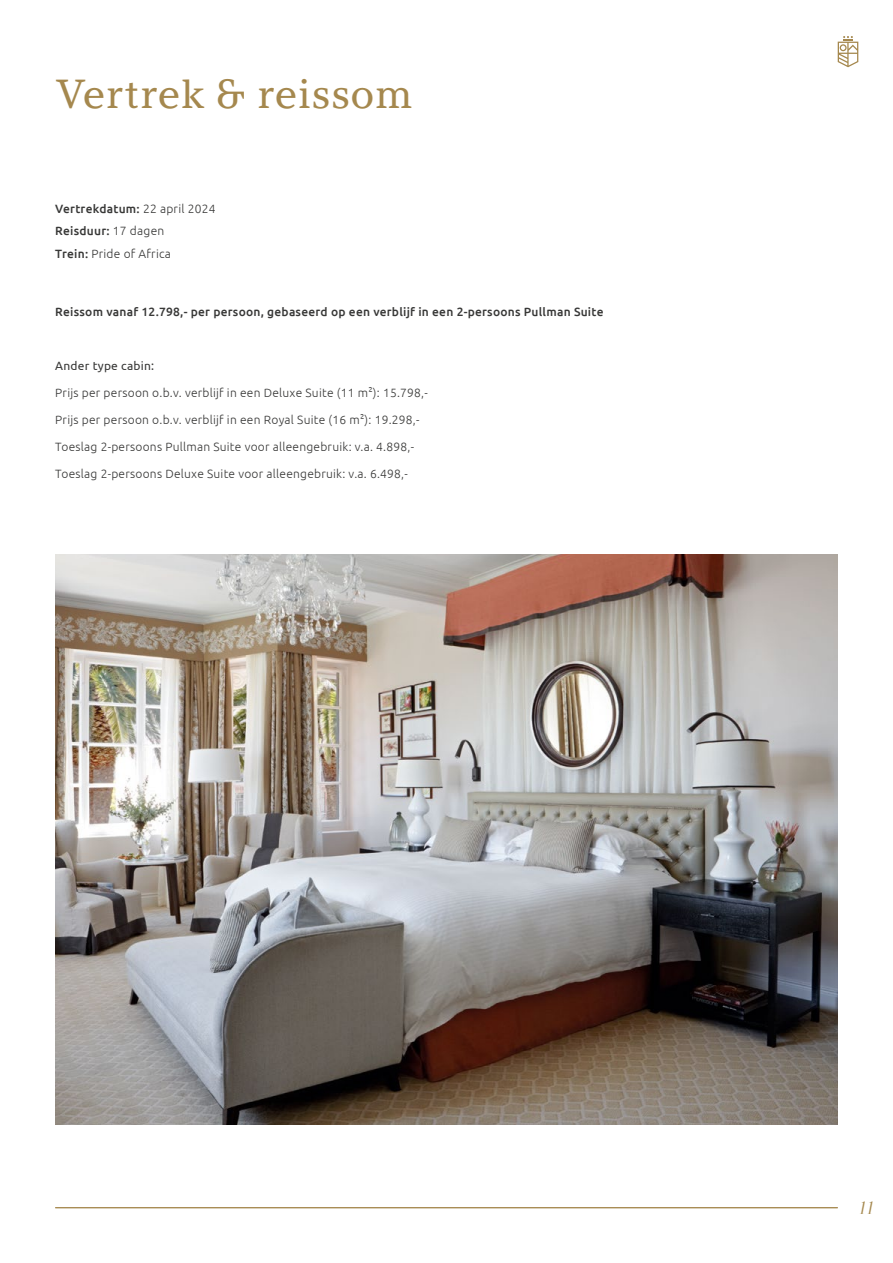
<style>
.page{position:relative;width:893px;height:1263px;background:#fff}
.page>*{position:absolute;margin:0;border:0;box-sizing:border-box;transform-origin:0 0}
.t1{font:40.5px "Argesta Text";color:#a5884e}
.t2{font:italic 18px "Argesta Hairline";color:#a5884e}
.t3{font:300 12px/22.5px "Ubuntu";letter-spacing:.02em;color:#383837}
.t4{font:500 12px "Ubuntu";letter-spacing:.02em;color:#383837}
.t5{font:12px "Ubuntu";letter-spacing:.02em;color:#383837}
.s1{font-weight:500}
</style>
<div class="page">
<svg style="left:838px;top:36px;width:20px;height:31px"></svg>
<hr style="left:55px;top:1207px;width:783px;height:1px;background:#a5884e">
<img style="left:55px;top:555px;width:783px;height:569px">
<h1 class="t1" style="left:55px;top:69px;width:360px">Vertrek &amp; reissom</h1>
<p class="t3" style="left:55px;top:197px;width:162px"><span class="s1">Vertrekdatum:</span> 22 april 2024<br><span class="s1">Reisduur:</span> 17 dagen<br><span class="s1">Trein:</span> Pride of Africa</p>
<p class="t4" style="left:55px;top:304px;width:550px">Reissom vanaf 12.798,- per persoon, gebaseerd op een verblijf in een 2-persoons Pullman Suite</p>
<p class="t5" style="left:55px;top:359px;width:100px">Ander type cabin:</p>
<p class="t3" style="left:55px;top:381px;width:374px">Prijs per persoon o.b.v. verblijf in een Deluxe Suite (11 m2): 15.798,-</p>
<p class="t3" style="left:55px;top:408px;width:366px">Prijs per persoon o.b.v. verblijf in een Royal Suite (16 m2): 19.298,-</p>
<p class="t3" style="left:55px;top:435px;width:360px">Toeslag 2-persoons Pullman Suite voor alleengebruik: v.a. 4.898,-</p>
<p class="t3" style="left:55px;top:462px;width:354px">Toeslag 2-persoons Deluxe Suite voor alleengebruik: v.a. 6.498,-</p>
<h2 class="t2" style="left:858px;top:1197px;width:17px">11</h2>
</div>
